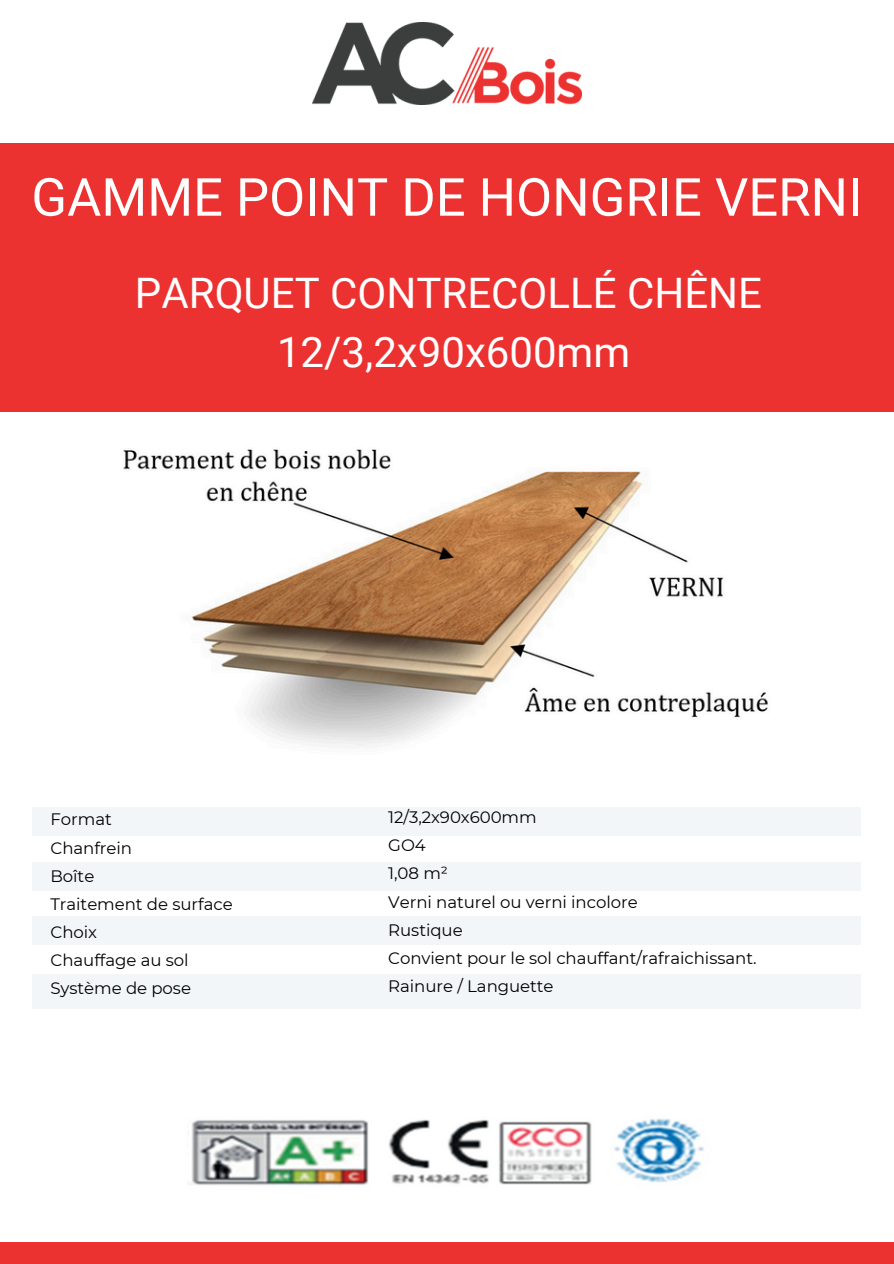
<style>
.page{position:relative;width:894px;height:1264px;background:#fff}
.page>*{position:absolute;margin:0;border:0;box-sizing:border-box;transform-origin:0 0}
.t1{font:52.5px "Roboto";color:#fff}
.t2{font:42px/58.5px "Roboto";color:#fff;text-align:center}
.t3{font:16.5px "Montserrat";letter-spacing:-.005em;color:#000}
</style>
<div class="page">
<img style="left:312px;top:22px;width:269px;height:82px">
<div style="left:0;top:144px;width:893px;height:268px;background:#ec3230"></div>
<div style="left:0;top:1242px;width:893px;height:21px;background:#ec3230"></div>
<div style="left:32px;top:916px;width:828px;height:29px;background:#f2f6f9"></div>
<div style="left:32px;top:807px;width:828px;height:28px;background:#f2f6f9"></div>
<div style="left:32px;top:974px;width:828px;height:34px;background:#f2f6f9"></div>
<div style="left:32px;top:862px;width:828px;height:28px;background:#f2f6f9"></div>
<img style="left:123px;top:449px;width:645px;height:297px">
<img style="left:188px;top:1118px;width:516px;height:68px">
<p class="t1" style="left:31px;top:167px;width:832px">GAMME POINT DE HONGRIE VERNI</p>
<p class="t2" style="left:135px;top:264px;width:628px">PARQUET CONTRECOLLÉ CHÊNE<br>12/3,2x90x600mm</p>
<p class="t3" style="left:50px;top:809px;width:63px">Format</p>
<p class="t3" style="left:50px;top:837px;width:83px">Chanfrein</p>
<p class="t3" style="left:50px;top:865px;width:45px">Boîte</p>
<p class="t3" style="left:50px;top:893px;width:184px">Traitement de surface</p>
<p class="t3" style="left:50px;top:922px;width:48px">Choix</p>
<p class="t3" style="left:50px;top:950px;width:140px">Chauffage au sol</p>
<p class="t3" style="left:50px;top:978px;width:142px">Système de pose</p>
<p class="t3" style="left:388px;top:807px;width:150px">12/3,2x90x600mm</p>
<p class="t3" style="left:388px;top:835px;width:39px">GO4</p>
<p class="t3" style="left:388px;top:863px;width:61px">1,08 m²</p>
<p class="t3" style="left:388px;top:891px;width:251px">Verni naturel ou verni incolore</p>
<p class="t3" style="left:388px;top:919px;width:76px">Rustique</p>
<p class="t3" style="left:388px;top:947px;width:369px">Convient pour le sol chauffant/rafraichissant.</p>
<p class="t3" style="left:388px;top:976px;width:167px">Rainure / Languette</p>
</div>
